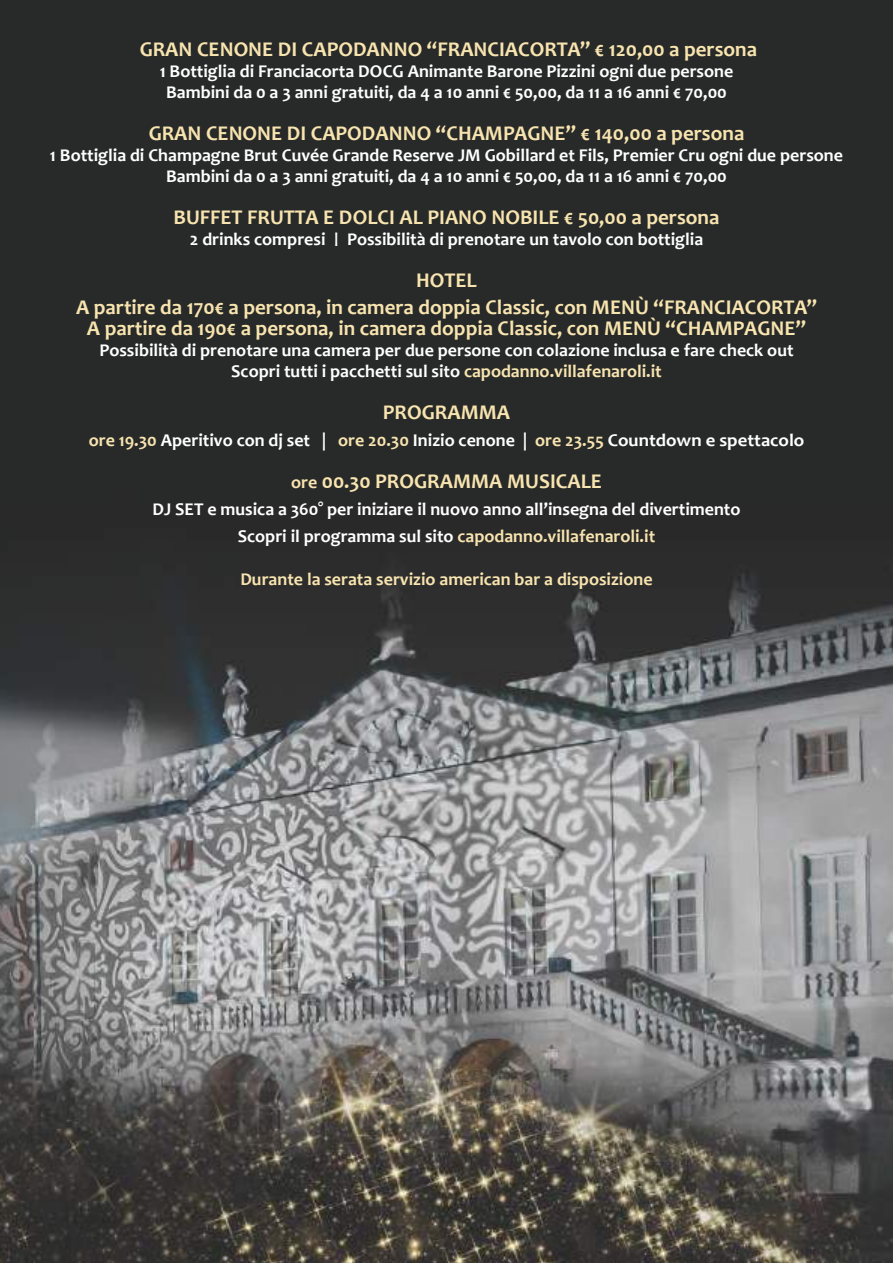
<style>
.page{position:relative;width:893px;height:1263px;background:#fff}
.page>*{position:absolute;margin:0;border:0;box-sizing:border-box;transform-origin:0 0}
.t1{font:700 21px/27px "Candara";color:#f8e4af;text-align:center}
.t2{font:700 18px/21px "Candara";color:#fff;text-align:center}
.t3{font:700 18px "Candara";color:#f8e4af}
.s1{font-weight:400;font-size:21px}
.s2{color:#f8e4af}
.s3{font-size:18px}
</style>
<div class="page">
<img style="left:0;top:0;width:893px;height:1263px">
<p class="t1" style="left:140px;top:35px;width:619px">GRAN CENONE DI CAPODANNO “FRANCIACORTA” € 120,00 a persona</p>
<p class="t2" style="left:160px;top:60px;width:575px">1 Bottiglia di Franciacorta DOCG Animante Barone Pizzini ogni due persone<br>Bambini da 0 a 3 anni gratuiti, da 4 a 10 anni € 50,00, da 11 a 16 anni € 70,00</p>
<p class="t1" style="left:149px;top:119px;width:597px">GRAN CENONE DI CAPODANNO “CHAMPAGNE” € 140,00 a persona</p>
<p class="t2" style="left:50px;top:144px;width:794px">1 Bottiglia di Champagne Brut Cuvée Grande Reserve JM Gobillard et Fils, Premier Cru ogni due persone<br>Bambini da 0 a 3 anni gratuiti, da 4 a 10 anni € 50,00, da 11 a 16 anni € 70,00</p>
<p class="t1" style="left:174px;top:203px;width:547px">BUFFET FRUTTA E DOLCI AL PIANO NOBILE € 50,00 a persona</p>
<p class="t2" style="left:190px;top:228px;width:515px">2 drinks compresi <span class="s1">I</span> Possibilità di prenotare un tavolo con bottiglia</p>
<p class="t1" style="left:76px;top:266px;width:742px">HOTEL<br>A partire da 170€ a persona, in camera doppia Classic, con MENÙ “FRANCIACORTA”</p>
<p class="t1" style="left:87px;top:314px;width:721px">A partire da 190€ a persona, in camera doppia Classic, con MENÙ “CHAMPAGNE”</p>
<p class="t2" style="left:99px;top:339px;width:696px">Possibilità di prenotare una camera per due persone con colazione inclusa e fare check out<br>Scopri tutti i pacchetti sul sito <span class="s2">capodanno.villafenaroli.it</span></p>
<p class="t1" style="left:383px;top:398px;width:129px">PROGRAMMA</p>
<p class="t2" style="left:89px;top:429px;width:717px"><span class="s2">ore 19.30</span> Aperitivo con dj set | <span class="s2">ore 20.30</span> Inizio cenone | <span class="s2">ore 23.55</span> Countdown e spettacolo</p>
<p class="t1" style="left:291px;top:467px;width:312px"><span class="s3">ore</span> 00.30 PROGRAMMA MUSICALE</p>
<p class="t2" style="left:152px;top:495px;width:590px;line-height:27px">DJ SET e musica a 360° per iniziare il nuovo anno all’insegna del divertimento<br>Scopri il programma sul sito <span class="s2">capodanno.villafenaroli.it</span></p>
<p class="t3" style="left:240px;top:567px;width:414px">Durante la serata servizio american bar a disposizione</p>
</div>
